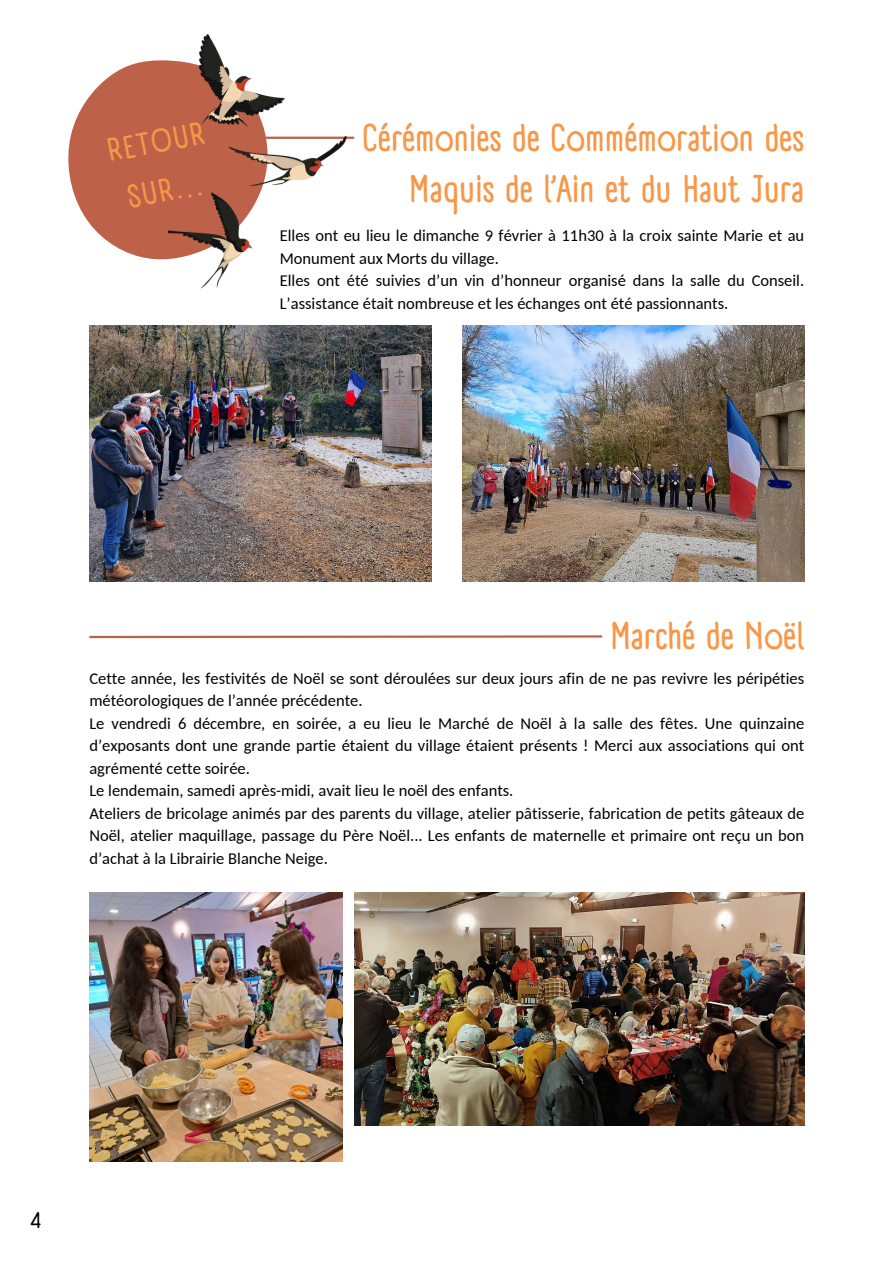
<style>
.page{position:relative;width:894px;height:1264px;background:#fff}
.page>*{position:absolute;margin:0;border:0;box-sizing:border-box;transform-origin:0 0}
.t1{font:700 37.5px/51.8px "A Day Without Sun Text";color:#f79748;text-align:right}
.t2{font:700 31.5px/49.7px "A Day Without Sun Text";color:#f79748;text-align:center}
.t3{font:700 22.5px "A Day Without Sun Text";color:#000}
.t4{font:16.5px/22.5px "Carlito";color:#000}
</style>
<div class="page">
<svg style="left:68px;top:60px;width:100px;height:200px"></svg>
<svg style="left:89px;top:635px;width:514px;height:4px"></svg>
<img style="left:168px;top:34px;width:187px;height:255px">
<img style="left:89px;top:325px;width:342px;height:256px">
<img style="left:462px;top:325px;width:342px;height:256px">
<img style="left:354px;top:892px;width:450px;height:233px">
<img style="left:89px;top:892px;width:253px;height:269px">
<p class="t2" style="left:103px;top:127px;width:99px;rotate:-11deg">RETOUR<br>SUR...</p>
<p class="t1" style="left:362px;top:112px;width:443px">Cérémonies de Commémoration des<br>Maquis de l’Ain et du Haut Jura</p>
<h2 class="t4" style="left:279px;top:226px;width:526px">Elles ont eu lieu le dimanche 9 février à 11h30 à la croix sainte Marie et au<br>Monument aux Morts du village.</h2>
<h1 class="t4" style="left:279px;top:271px;width:526px">Elles ont été suivies d’un vin d’honneur organisé dans la salle du Conseil.<br>L’assistance était nombreuse et les échanges ont été passionnants.</h1>
<p class="t1" style="left:610px;top:610px;width:195px">Marché de Noël</p>
<p class="t4" style="left:89px;top:668px;width:716px">Cette année, les festivités de Noël se sont déroulées sur deux jours afin de ne pas revivre les péripéties météorologiques de l’année précédente.</p>
<p class="t4" style="left:89px;top:713px;width:716px;text-align:justify">Le vendredi 6 décembre, en soirée, a eu lieu le Marché de Noël à la salle des fêtes. Une quinzaine d’exposants dont une grande partie étaient du village étaient présents ! Merci aux associations qui ont agrémenté cette soirée.</p>
<p class="t4" style="left:89px;top:781px;width:425px">Le lendemain, samedi après-midi, avait lieu le noël des enfants.</p>
<p class="t4" style="left:89px;top:803px;width:716px;text-align:justify">Ateliers de bricolage animés par des parents du village, atelier pâtisserie, fabrication de petits gâteaux de Noël, atelier maquillage, passage du Père Noël... Les enfants de maternelle et primaire ont reçu un bon d’achat à la Librairie Blanche Neige.</p>
<h1 class="t3" style="left:31px;top:1206px;width:13px">4</h1>
</div>
